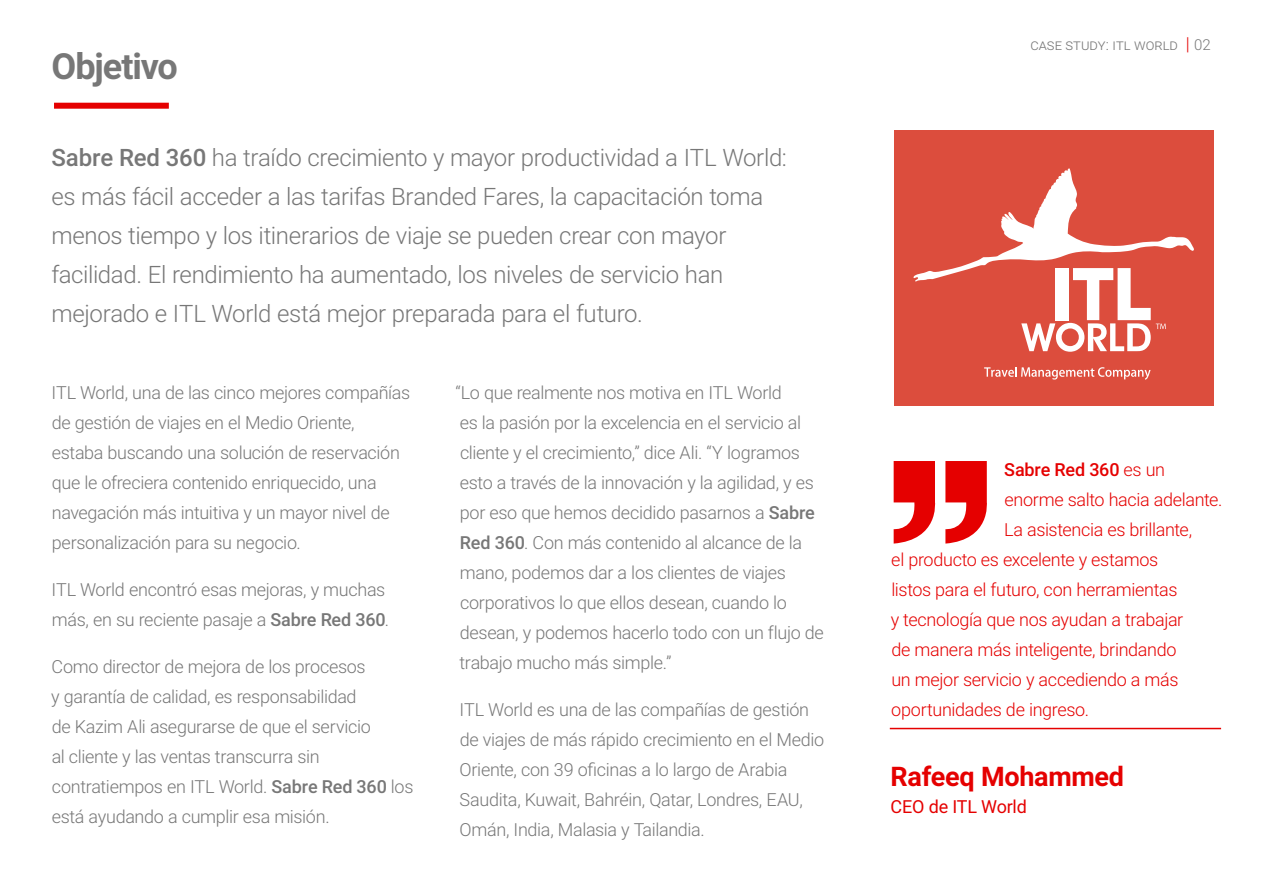
<style>
.page{position:relative;width:1263px;height:893px;background:#fff}
.page>*{position:absolute;margin:0;border:0;box-sizing:border-box;transform-origin:0 0}
.t1{font:700 36px "Roboto";letter-spacing:-.03em;color:#777}
.t2{font:700 27px "Roboto";letter-spacing:-.01em;color:#e50000}
.t3{font:300 24px/39px "Roboto";letter-spacing:-.015em;color:#777}
.t4{font:300 18px/30px "Roboto";letter-spacing:-.02em;color:#777}
.t5{font:300 18px "Roboto";letter-spacing:-.02em;color:#e50000}
.t6{font:500 18px "Roboto";letter-spacing:-.01em;color:#e50000}
.t7{font:18px "Roboto";letter-spacing:-.01em;color:#e50000}
.t8{font:300 15px "Roboto";color:#777}
.s1{font-weight:500}
.s2{font-size:18px;color:#e50000}
.s3{font-weight:300}
</style>
<div class="page">
<div style="left:54px;top:103px;width:115px;height:6px;background:#e50000"></div>
<svg style="left:894px;top:461px;width:93px;height:83px"></svg>
<hr style="left:890px;top:728px;width:331px;height:1px;background:#e50000">
<div style="left:894px;top:131px;width:319px;height:275px;background:#dc4d3d"></div>
<svg style="left:984px;top:367px;width:166px;height:13px"></svg>
<svg style="left:913px;top:168px;width:281px;height:184px"></svg>
<h1 class="t1" style="left:51px;top:41px;width:128px">Objetivo</h1>
<p class="t3" style="left:51px;top:138px;width:737px"><span class="s1">Sabre Red 360</span> ha traído crecimiento y mayor productividad a ITL World: es más fácil acceder a las tarifas Branded Fares, la capacitación toma menos tiempo y los itinerarios de viaje se pueden crear con mayor facilidad. El rendimiento ha aumentado, los niveles de servicio han mejorado e ITL World está mejor preparada para el futuro.</p>
<p class="t4" style="left:52px;top:377px;width:360px">ITL World, una de las cinco mejores compañías de gestión de viajes en el Medio Oriente, estaba buscando una solución de reservación que le ofreciera contenido enriquecido, una navegación más intuitiva y un mayor nivel de personalización para su negocio.</p>
<p class="t4" style="left:52px;top:574px;width:339px">ITL World encontró esas mejoras, y muchas más, en su reciente pasaje a <span class="s1">Sabre Red 360</span>.</p>
<p class="t4" style="left:51px;top:651px;width:364px">Como director de mejora de los procesos<br>y garantía de calidad, es responsabilidad<br>de Kazim Ali asegurarse de que el servicio<br>al cliente y las ventas transcurra sin contratiempos en ITL World. <span class="s1">Sabre Red 360</span> los está ayudando a cumplir esa misión.</p>
<p class="t4" style="left:455px;top:377px;width:370px">“Lo que realmente nos motiva en ITL World<br>es la pasión por la excelencia en el servicio al cliente y el crecimiento,” dice Ali. “Y logramos esto a través de la innovación y la agilidad, y es por eso que hemos decidido pasarnos a <span class="s1">Sabre Red 360</span>. Con más contenido al alcance de la mano, podemos dar a los clientes de viajes corporativos lo que ellos desean, cuando lo desean, y podemos hacerlo todo con un flujo de trabajo mucho más simple.”</p>
<p class="t4" style="left:459px;top:694px;width:366px">ITL World es una de las compañías de gestión de viajes de más rápido crecimiento en el Medio Oriente, con 39 oficinas a lo largo de Arabia Saudita, Kuwait, Bahréin, Qatar, Londres, EAU, Omán, India, Malasia y Tailandia.</p>
<p class="t8" style="left:1030px;top:34px;width:182px">case study: ITL World <span class="s2">|</span> 02</p>
<p class="t6" style="left:1004px;top:457px;width:162px">Sabre Red 360 <span class="s3">es un</span></p>
<p class="t5" style="left:1004px;top:487px;width:220px">enorme salto hacia adelante.</p>
<p class="t5" style="left:1004px;top:517px;width:189px">La asistencia es brillante,</p>
<p class="t5" style="left:891px;top:547px;width:269px">el producto es excelente y estamos</p>
<p class="t5" style="left:891px;top:577px;width:288px">listos para el futuro, con herramientas</p>
<p class="t5" style="left:891px;top:607px;width:294px">y tecnología que nos ayudan a trabajar</p>
<p class="t5" style="left:891px;top:637px;width:287px">de manera más inteligente, brindando</p>
<p class="t5" style="left:891px;top:667px;width:289px">un mejor servicio y accediendo a más</p>
<p class="t5" style="left:891px;top:697px;width:199px">oportunidades de ingreso.</p>
<h2 class="t2" style="left:891px;top:757px;width:235px">Rafeeq Mohammed</h2>
<p class="t7" style="left:891px;top:794px;width:138px">CEO de ITL World</p>
</div>
